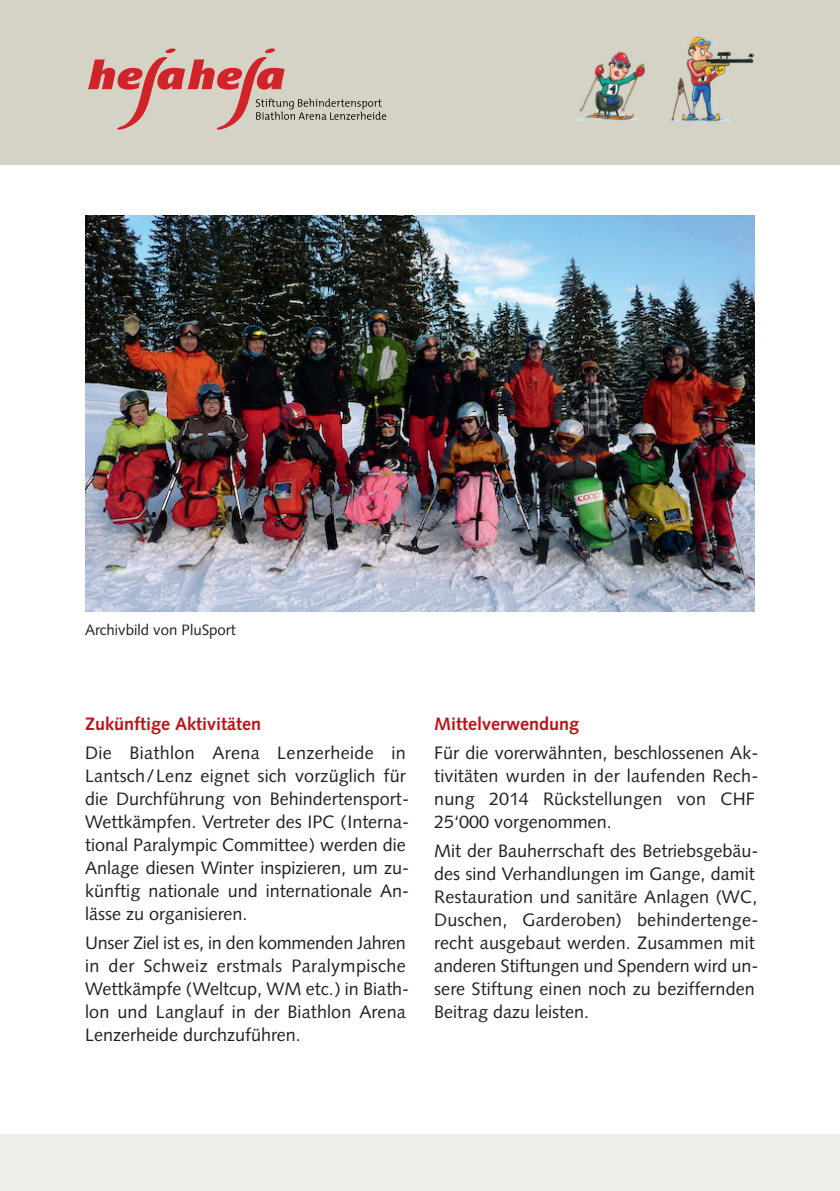
<style>
.page{position:relative;width:840px;height:1191px;background:#fff}
.page>*{position:absolute;margin:0;border:0;box-sizing:border-box;transform-origin:0 0}
.t1{font:18px/23px "Syntax";color:#231f20}
.t2{font:700 18px "Syntax";color:#c01119}
.t3{font:15px "Syntax";color:#231f20}
</style>
<div class="page">
<div style="left:0;top:0;width:839px;height:164px;background:#d4d3c5"></div>
<div style="left:0;top:1134px;width:839px;height:57px;background:#f0f0eb"></div>
<img style="left:85px;top:215px;width:669px;height:397px">
<svg style="left:88px;top:48px;width:298px;height:82px"></svg>
<img style="left:575px;top:37px;width:179px;height:86px">
<p class="t3" style="left:85px;top:624px;width:152px">Archivbild von PluSport</p>
<p class="t2" style="left:85px;top:717px;width:177px">Zukünftige Aktivitäten</p>
<p class="t1" style="left:85px;top:743px;width:325px">Die Biathlon Arena Lenzerheide in Lantsch/Lenz eignet sich vorzüglich für die Durchführung von Behindertensport-Wettkämpfen. Vertreter des IPC (Interna&shy;tional Paralympic Committee) werden die Anlage diesen Winter inspizieren, um zu&shy;künftig nationale und internationale An&shy;lässe zu organisieren.</p>
<p class="t1" style="left:85px;top:932px;width:325px">Unser Ziel ist es, in den kommenden Jahren in der Schweiz erstmals Paralympische Wettkämpfe (Weltcup, WM etc.) in Biath&shy;lon und Langlauf in der Biathlon Arena Lenzerheide durchzuführen.</p>
<p class="t2" style="left:434px;top:717px;width:146px">Mittelverwendung</p>
<p class="t1" style="left:434px;top:743px;width:325px">Für die vorerwähnten, beschlossenen Ak&shy;tivitäten wurden in der laufenden Rech&shy;nung 2014 Rückstellungen von CHF 25‘000 vorgenommen.</p>
<p class="t1" style="left:434px;top:840px;width:325px">Mit der Bauherrschaft des Betriebsgebäu&shy;des sind Verhandlungen im Gange, damit Restauration und sanitäre Anlagen (WC, Duschen, Garderoben) behindertenge&shy;recht ausgebaut werden. Zusammen mit anderen Stiftungen und Spendern wird un&shy;sere Stiftung einen noch zu beziffernden Beitrag dazu leisten.</p>
</div>
